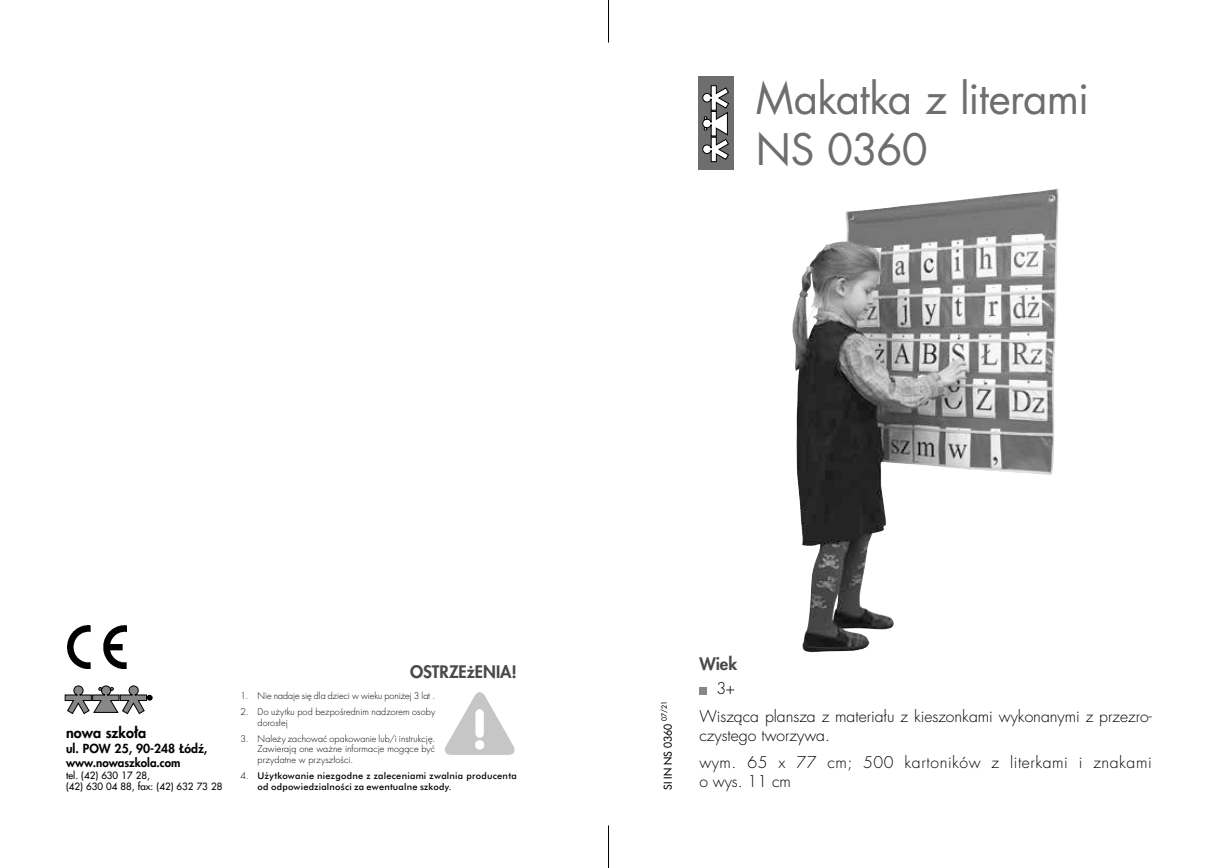
<style>
.page{position:relative;width:1217px;height:868px;background:#fff}
.page>*{position:absolute;margin:0;border:0;box-sizing:border-box;transform-origin:0 0}
.t1{font:42.3px/51px "Futura LTS Book";letter-spacing:-.02em;color:#6e6e6e}
.t2{font:800 16.8px "Futura LTS";color:#494949}
.t3{font:300 15.75px/27.5px "Futura LTS";color:#000}
.t4{font:300 15.75px/27.5px "Futura LTS";letter-spacing:.035em;color:#000}
.t5{font:800 14.4px "Futura LTS";color:#000}
.t6{font:800 12.15px "Futura LTS";color:#000}
.t7{font:800 11.55px "Futura LTS";color:#000}
.t8{font:10.5px "Futura LTS";color:#000}
.t9{font:9.75px/11.7px "Futura LTS";color:#000}
.t10{font:300 9px/10.8px "Futura LTS";letter-spacing:.01em;color:#000}
.t11{font:500 9px/10.8px "Ravi Futura";letter-spacing:.025em;color:#000}
.t12{font:300 9px "Futura LTS";letter-spacing:-.01em;color:#000}
.t13{font:6.9px "Futura LTS";color:#000}
.s1{font-family:"Futura LTS";font-weight:300}
</style>
<div class="page">
<div style="left:699px;top:686px;width:7px;height:8px;background:#878787"></div>
<hr style="left:608px;top:0;width:1px;height:43px;background:#000">
<hr style="left:608px;top:825px;width:1px;height:42px;background:#000">
<div style="left:697px;top:77px;width:36px;height:93px;background:#6e6e6e"></div>
<svg style="left:702px;top:85px;width:26px;height:77px"></svg>
<img style="left:67px;top:625px;width:59px;height:43px">
<img style="left:445px;top:692px;width:70px;height:63px">
<svg style="left:65px;top:685px;width:87px;height:29px"></svg>
<img style="left:792px;top:189px;width:266px;height:463px">
<h1 class="t1" style="left:755px;top:73px;width:334px">Makatka z literami<br>NS 0360</h1>
<h3 class="t5" style="left:66px;top:723px;width:82px">nowa szko³a</h3>
<h3 class="t6" style="left:66px;top:740px;width:143px">ul. POW 25, 90-248 £ódŸ,</h3>
<p class="t7" style="left:66px;top:754px;width:116px">www.nowaszkola.com</p>
<p class="t9" style="left:66px;top:769px;width:158px">tel. (42) 630 17 28,<br>(42) 630 04 88, fax: (42) 632 73 28</p>
<h2 class="t2" style="left:410px;top:660px;width:108px">OSTRZE¿ENIA!</h2>
<p class="t12" style="left:240px;top:690px;width:196px">1. Nie nadaje siê dla dzieci w wieku poni¿ej 3 lat .</p>
<p class="t10" style="left:257px;top:706px;width:179px;text-indent:-17px">2. Do u¿ytku pod bezpoœrednim nadzorem osoby doros³ej</p>
<p class="t10" style="left:257px;top:733px;width:179px;text-align:justify;text-indent:-17px">3. Nale¿y zachowaæ opakowanie lub/i instrukcjê.<br>Zawieraj¹ one wa¿ne informacje mog¹ce byæ przydatne w przysz³oœci.</p>
<p class="t11" style="left:257px;top:770px;width:260px;text-indent:-17px"><span class="s1">4.</span> U¿yt-ko-wa-nie nie-zgod-ne z za-le-ce-nia-mi zwal-nia pro-du-cen-ta od od-po-wie-dzial-no-œci za ewen-tu-al-ne szko-dy.</p>
<p class="t13" style="left:659px;top:720px;width:21px;rotate:-90deg">07/21</p>
<p class="t8" style="left:660px;top:789px;width:68px;rotate:-90deg">SI IN NS 0360</p>
<h2 class="t2" style="left:699px;top:652px;width:39px">Wiek</h2>
<h3 class="t3" style="left:699px;top:675px;width:453px;text-indent:17px">3+<br>Wisząca plansza z materiału z kieszonkami wykonanymi z przezro-</h3>
<h3 class="t4" style="left:699px;top:721px;width:454px">czystego tworzywa.<br>wym. 65 x 77 cm; 500 kartoników z literkami i znakami</h3>
<h3 class="t3" style="left:699px;top:767px;width:93px">o wys. 11 cm</h3>
</div>
